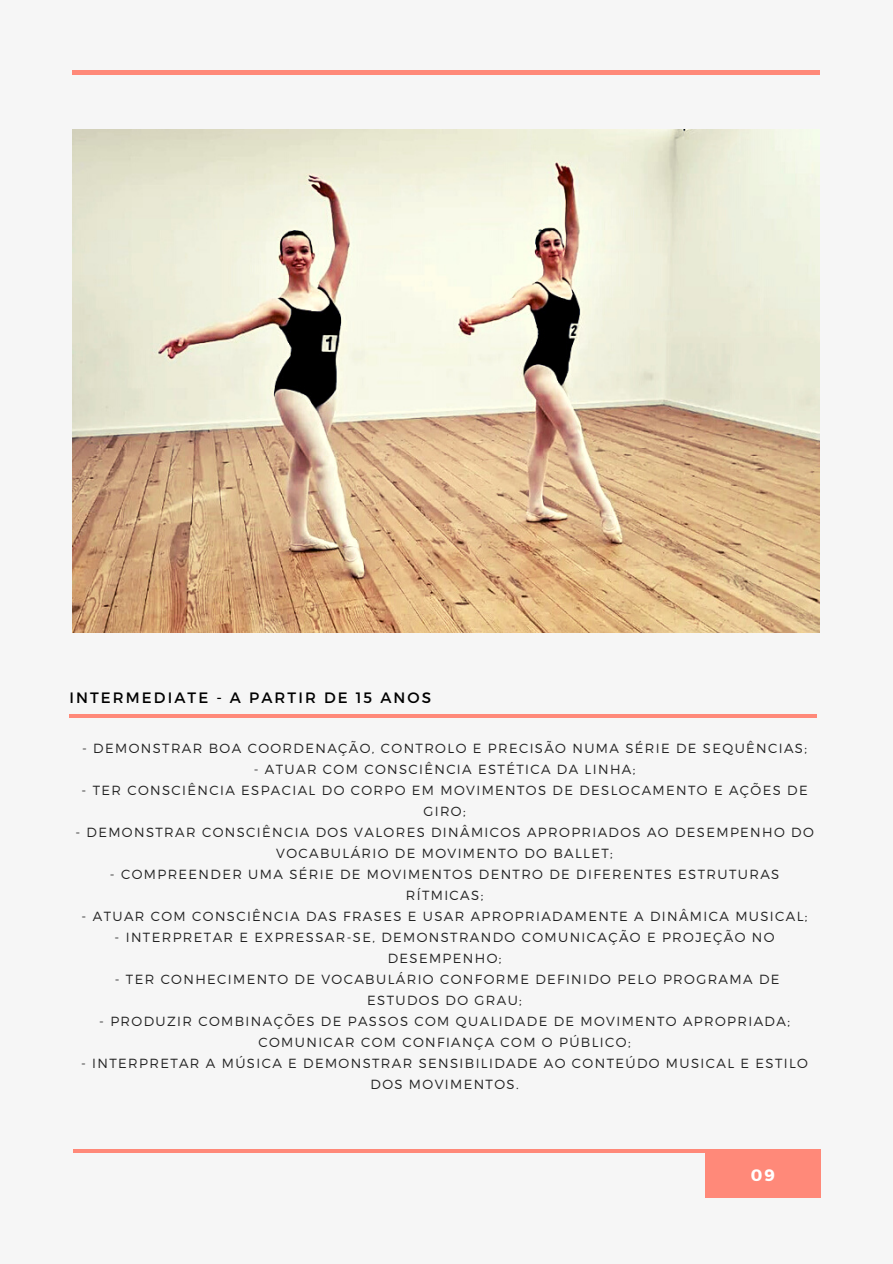
<style>
.page{position:relative;width:893px;height:1264px;background:#fff}
.page>*{position:absolute;margin:0;border:0;box-sizing:border-box;transform-origin:0 0}
.t1{font:700 16.5px "Montserrat";color:#fff}
.t2{font:15px "Montserrat";letter-spacing:.14em;color:#000}
.t3{font:300 13.2px/21px "Montserrat";letter-spacing:.105em;color:#222;text-align:center}
</style>
<div class="page">
<div style="left:0;top:0;width:892px;height:1263px;background:#f6f6f6"></div>
<hr style="left:72px;top:71px;width:747px;height:3px;background:#ff8979">
<div style="left:705px;top:1150px;width:115px;height:46px;background:#ff8979"></div>
<hr style="left:73px;top:1149px;width:747px;height:3px;background:#ff8979">
<img style="left:72px;top:129px;width:747px;height:503px">
<hr style="left:69px;top:714px;width:747px;height:3px;background:#ff8979">
<h1 class="t2" style="left:69px;top:688px;width:363px">INTERMEDIATE - A PARTIR DE 15 ANOS</h1>
<p class="t3" style="left:82px;top:737px;width:726px">- DEMONSTRAR BOA COORDENAÇÃO, CONTROLO E PRECISÃO NUMA SÉRIE DE SEQUÊNCIAS;</p>
<p class="t3" style="left:254px;top:758px;width:383px">- ATUAR COM CONSCIÊNCIA ESTÉTICA DA LINHA;</p>
<p class="t3" style="left:81px;top:779px;width:727px">- TER CONSCIÊNCIA ESPACIAL DO CORPO EM MOVIMENTOS DE DESLOCAMENTO E AÇÕES DE<br>GIRO;</p>
<p class="t3" style="left:75px;top:821px;width:739px">- DEMONSTRAR CONSCIÊNCIA DOS VALORES DINÂMICOS APROPRIADOS AO DESEMPENHO DO<br>VOCABULÁRIO DE MOVIMENTO DO BALLET;</p>
<p class="t3" style="left:110px;top:863px;width:671px">- COMPREENDER UMA SÉRIE DE MOVIMENTOS DENTRO DE DIFERENTES ESTRUTURAS<br>RÍTMICAS;</p>
<p class="t3" style="left:82px;top:905px;width:727px">- ATUAR COM CONSCIÊNCIA DAS FRASES E USAR APROPRIADAMENTE A DINÂMICA MUSICAL;</p>
<p class="t3" style="left:115px;top:925px;width:661px">- INTERPRETAR E EXPRESSAR-SE, DEMONSTRANDO COMUNICAÇÃO E PROJEÇÃO NO<br>DESEMPENHO;</p>
<p class="t3" style="left:115px;top:967px;width:666px">- TER CONHECIMENTO DE VOCABULÁRIO CONFORME DEFINIDO PELO PROGRAMA DE<br>ESTUDOS DO GRAU;</p>
<p class="t3" style="left:99px;top:1009px;width:692px">- PRODUZIR COMBINAÇÕES DE PASSOS COM QUALIDADE DE MOVIMENTO APROPRIADA;</p>
<p class="t3" style="left:258px;top:1030px;width:373px">COMUNICAR COM CONFIANÇA COM O PÚBLICO;</p>
<p class="t3" style="left:81px;top:1051px;width:728px">- INTERPRETAR A MÚSICA E DEMONSTRAR SENSIBILIDADE AO CONTEÚDO MUSICAL E ESTILO<br>DOS MOVIMENTOS.</p>
<p class="t1" style="left:750px;top:1164px;width:26px">09</p>
</div>
